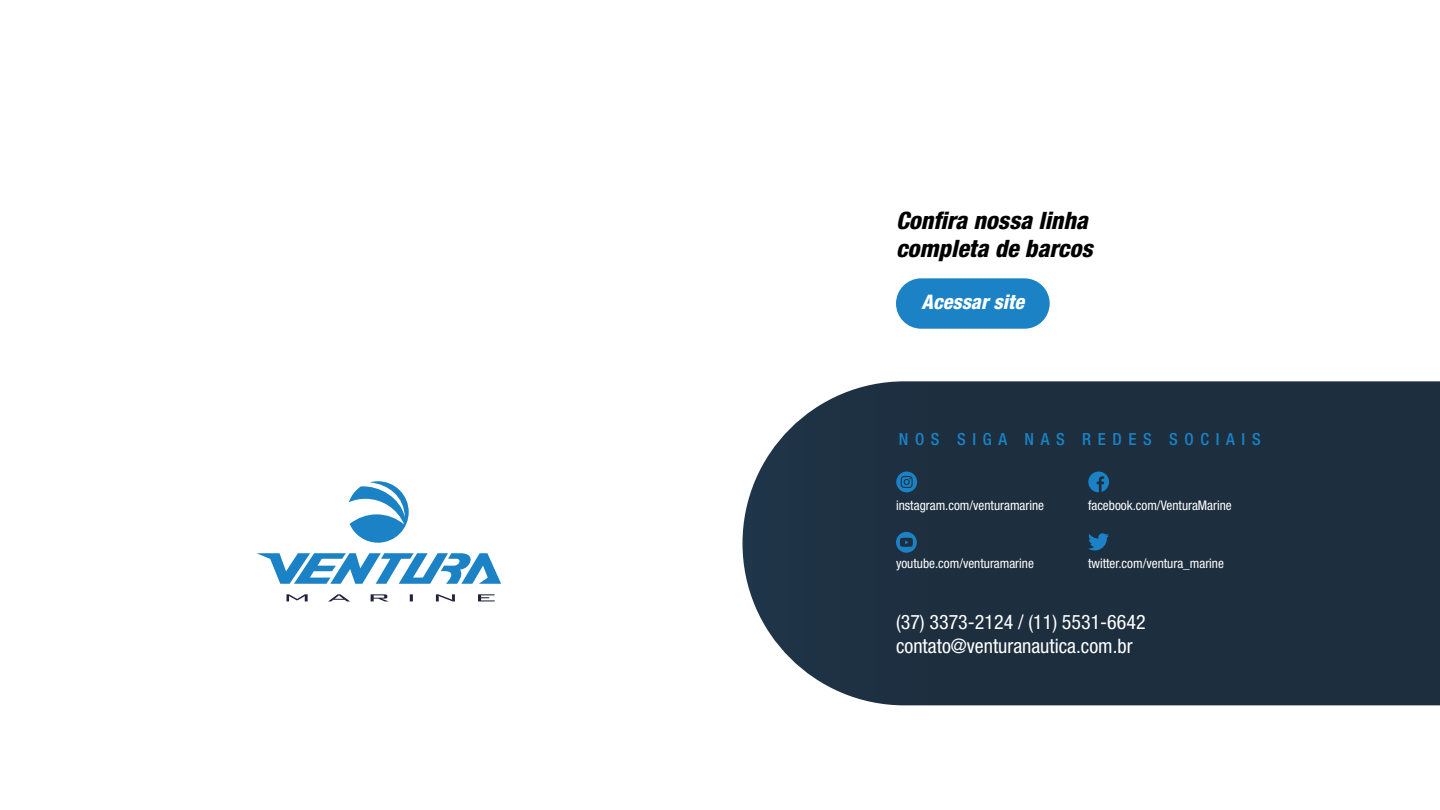
<style>
.page{position:relative;width:1440px;height:810px;background:#fff}
.page>*{position:absolute;margin:0;border:0;box-sizing:border-box;transform-origin:0 0}
.t1{font:italic 800 condensed 24px/28.8px "Helvetica Neue LT Std";color:#000}
.t2{font:italic 800 condensed 20.02px "Helvetica Neue LT Std";color:#fff}
.t3{font:condensed 19.95px/23.9px "Helvetica Neue LT Std";color:#fff}
.t4{font:500 condensed 16.73px "Helvetica Neue LT Std";letter-spacing:.4em;color:#1a82c5}
.t5{font:condensed 13.27px "Helvetica Neue LT Std";color:#fff}
</style>
<div class="page">
<svg style="left:742px;top:381px;width:698px;height:324px;background:#293949"></svg>
<svg style="left:896px;top:472px;width:21px;height:20px"></svg>
<svg style="left:1088px;top:472px;width:21px;height:20px"></svg>
<svg style="left:896px;top:532px;width:21px;height:21px"></svg>
<svg style="left:349px;top:481px;width:60px;height:62px"></svg>
<svg style="left:256px;top:553px;width:245px;height:31px"></svg>
<svg style="left:287px;top:594px;width:208px;height:7px"></svg>
<svg style="left:1088px;top:533px;width:21px;height:18px"></svg>
<div style="left:896px;top:278px;width:154px;height:51px;background:#1a82c5;border-radius:25px"></div>
<h1 class="t1" style="left:896px;top:206px;width:198px">Confira nossa linha completa de barcos</h1>
<h2 class="t2" style="left:922px;top:290px;width:104px">Acessar site</h2>
<p class="t4" style="left:899px;top:429px;width:363px">NOS SIGA NAS REDES SOCIAIS</p>
<p class="t5" style="left:896px;top:497px;width:150px">instagram.com/venturamarine</p>
<p class="t5" style="left:1088px;top:497px;width:145px">facebook.com/VenturaMarine</p>
<p class="t5" style="left:896px;top:556px;width:139px">youtube.com/venturamarine</p>
<p class="t5" style="left:1088px;top:556px;width:137px">twitter.com/ventura_marine</p>
<h3 class="t3" style="left:896px;top:610px;width:251px">(37) 3373-2124 / (11) 5531-6642 contato@venturanautica.com.br</h3>
</div>
